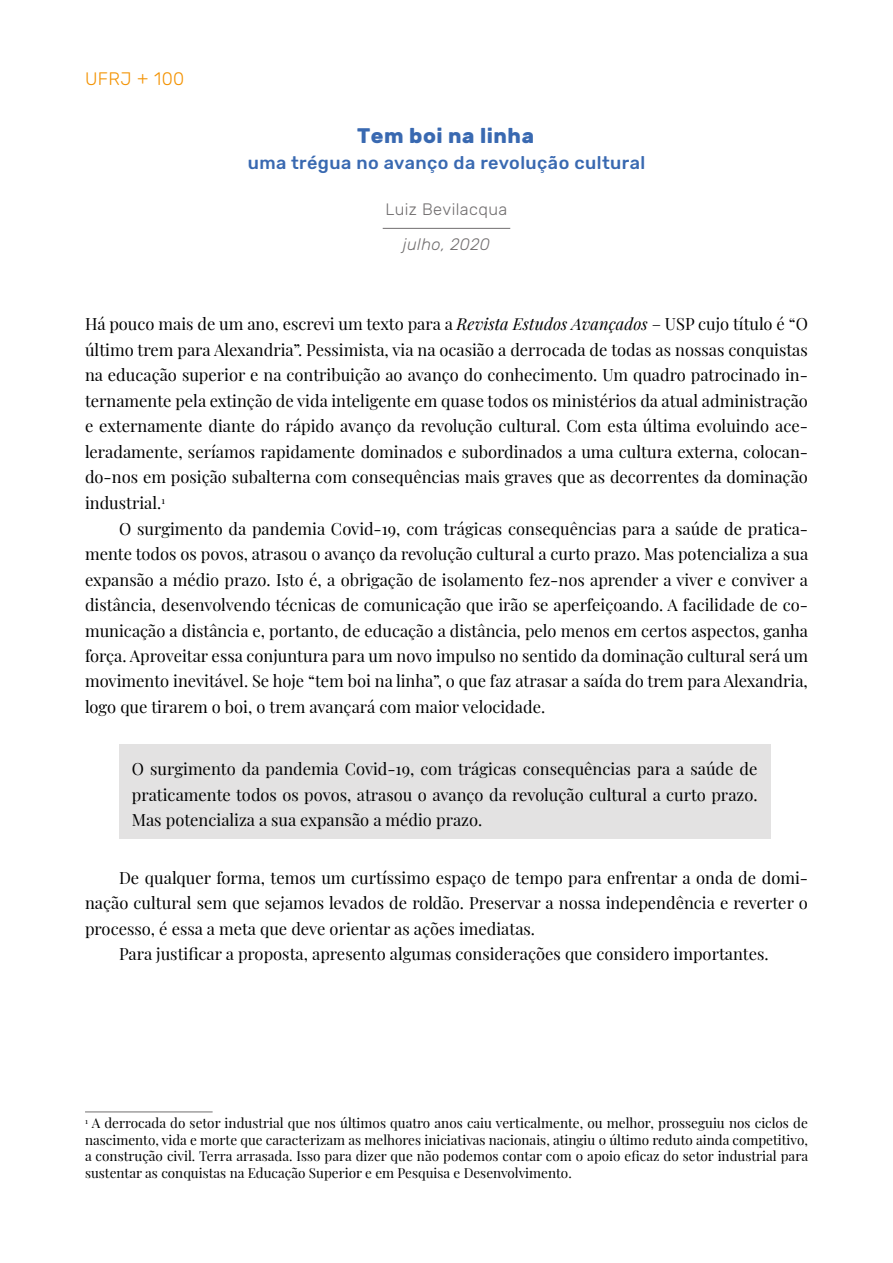
<style>
.page{position:relative;width:893px;height:1263px;background:#fff}
.page>*{position:absolute;margin:0;border:0;box-sizing:border-box;transform-origin:0 0}
.t1{font:700 21px "Rubik";letter-spacing:.025em;color:#3969b1}
.t2{font:500 18px "Rubik";letter-spacing:.025em;color:#3969b1}
.t3{font:300 18px "Rubik";letter-spacing:.025em;color:#f39200}
.t4{font:16.5px/25.5px "Playfair Display";color:#000;text-align:justify}
.t5{font:300 16.5px "Rubik";letter-spacing:.025em;color:#716e6f}
.t6{font:italic 300 16.5px "Rubik";letter-spacing:.025em;color:#716e6f}
.t7{font:13.5px/16.5px "Playfair Display";color:#000;text-align:justify}
.s1{font-style:italic}
</style>
<div class="page">
<div style="left:119px;top:744px;width:651px;height:95px;background:#e3e2e2"></div>
<hr style="left:85px;top:1112px;width:128px;height:1px;background:#716e6f">
<hr style="left:383px;top:228px;width:127px;height:1px;background:#716e6f">
<p class="t3" style="left:85px;top:69px;width:101px">UFRJ + 100</p>
<p class="t1" style="left:357px;top:124px;width:178px">Tem boi na linha</p>
<p class="t2" style="left:248px;top:152px;width:399px">uma trégua no avanço da revolução cultural</p>
<p class="t5" style="left:386px;top:200px;width:123px">Luiz Bevilacqua</p>
<p class="t6" style="left:403px;top:235px;width:89px">julho, 2020</p>
<p class="t4" style="left:85px;top:310px;width:724px">Há pouco mais de um ano, escrevi um texto para a <span class="s1">Revista Estudos Avançados</span> – USP cujo título é “O último trem para Alexandria”. Pessimista, via na ocasião a derrocada de todas as nossas conquistas na educação superior e na contribuição ao avanço do conhecimento. Um quadro patrocinado in&shy;ternamente pela extinção de vida inteligente em quase todos os ministérios da atual administração e externamente diante do rápido avanço da revolução cultural. Com esta última evoluindo ace&shy;leradamente, seríamos rapidamente dominados e subordinados a uma cultura externa, colocan&shy;do-nos em posição subalterna com consequências mais graves que as decorrentes da dominação industrial.<sup>1</sup></p>
<p class="t4" style="left:85px;top:514px;width:725px;text-indent:34px">O surgimento da pandemia Covid-19, com trágicas consequências para a saúde de pratica&shy;mente todos os povos, atrasou o avanço da revolução cultural a curto prazo. Mas potencializa a sua expansão a médio prazo. Isto é, a obrigação de isolamento fez-nos aprender a viver e conviver a distância, desenvolvendo técnicas de comunicação que irão se aperfeiçoando. A facilidade de co&shy;municação a distância e, portanto, de educação a distância, pelo menos em certos aspectos, ganha força. Aproveitar essa conjuntura para um novo impulso no sentido da dominação cultural será um movimento inevitável. Se hoje “tem boi na linha”, o que faz atrasar a saída do trem para Alexandria, logo que tirarem o boi, o trem avançará com maior velocidade.</p>
<p class="t4" style="left:132px;top:755px;width:627px">O surgimento da pandemia Covid-19, com trágicas consequências para a saúde de praticamente todos os povos, atrasou o avanço da revolução cultural a curto prazo.<br>Mas potencializa a sua expansão a médio prazo.</p>
<p class="t4" style="left:119px;top:863px;width:690px">De qualquer forma, temos um curtíssimo espaço de tempo para enfrentar a onda de domi-</p>
<p class="t4" style="left:85px;top:889px;width:724px">nação cultural sem que sejamos levados de roldão. Preservar a nossa independência e reverter o</p>
<p class="t4" style="left:85px;top:914px;width:452px">processo, é essa a meta que deve orientar as ações imediatas.</p>
<p class="t4" style="left:119px;top:940px;width:651px">Para justificar a proposta, apresento algumas considerações que considero importantes.</p>
<p class="t7" style="left:85px;top:1114px;width:724px"><sup>1</sup> A derrocada do setor industrial que nos últimos quatro anos caiu verticalmente, ou melhor, prosseguiu nos ciclos de nascimento, vida e morte que caracterizam as melhores iniciativas nacionais, atingiu o último reduto ainda competitivo, a construção civil. Terra arrasada. Isso para dizer que não podemos contar com o apoio eficaz do setor industrial para sustentar as conquistas na Educação Superior e em Pesquisa e Desenvolvimento.</p>
</div>
